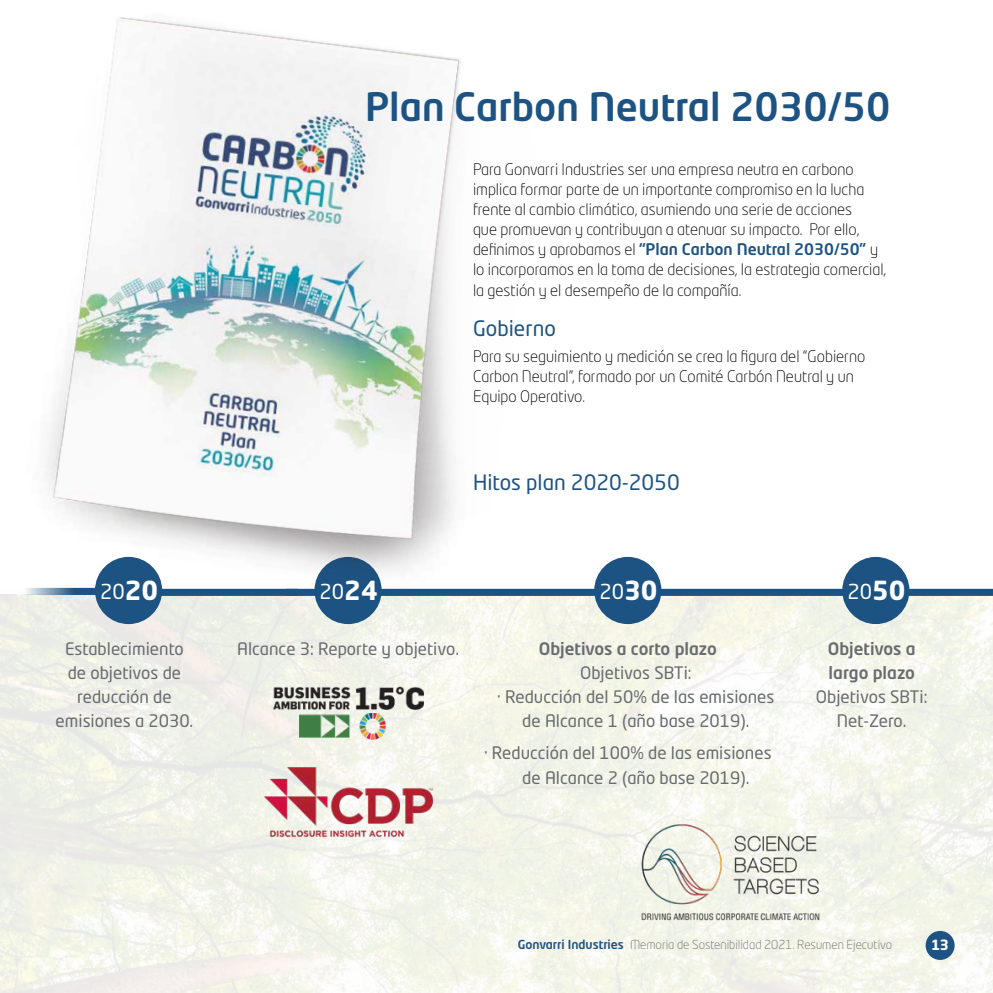
<style>
.page{position:relative;width:993px;height:993px;background:#fff}
.page>*{position:absolute;margin:0;border:0;box-sizing:border-box;transform-origin:0 0}
.t1{font:500 38.68px "Neo Tech Std";color:#1d5383}
.t2{font:21px "Neo Tech Std";color:#1d5383}
.t3{font:20.47px "Neo Tech Std";color:#fff}
.t4{font:16.97px/24.2px "Neo Tech Std";color:#676c6e;text-align:center}
.t5{font:500 16.97px/24.2px "Neo Tech Std";color:#676c6e}
.t6{font:300 15.75px/20.1px "Neo Tech Std";color:#000}
.t7{font:700 14px "Neo Tech Std";color:#fff}
.t8{font:300 12.25px "Neo Tech Std";color:#6f6e68}
.s1{font-weight:500;color:#1d5383}
.s2{font-weight:700;font-size:25.9px}
</style>
<div class="page">
<img style="left:0;top:595px;width:992px;height:397px">
<div style="left:286px;top:588px;width:706px;height:7px;background:#1d5383"></div>
<div style="left:842px;top:556px;width:67px;height:68px;background:#1d5383;border-radius:50%"></div>
<div style="left:594px;top:556px;width:67px;height:68px;background:#1d5383;border-radius:50%"></div>
<div style="left:925px;top:930px;width:29px;height:29px;background:#1d5383;border-radius:50%"></div>
<img style="left:0;top:17px;width:547px;height:619px">
<img style="left:273px;top:675px;width:150px;height:46px">
<img style="left:299px;top:713px;width:87px;height:29px">
<img style="left:259px;top:762px;width:178px;height:77px">
<img style="left:639px;top:821px;width:182px;height:104px">
<h1 class="t1" style="left:365px;top:82px;width:527px">Plan Carbon Neutral 2030/50</h1>
<p class="t6" style="left:473px;top:159px;width:414px">Para Gonvarri Industries ser una empresa neutra en carbono implica formar parte de un importante compromiso en la lucha frente al cambio climático, asumiendo una serie de acciones<br>que promuevan y contribuyan a atenuar su impacto. Por ello, definimos y aprobamos el <span class="s1">“Plan Carbon Neutral 2030/50”</span> y lo incorporamos en la toma de decisiones, la estrategia comercial, la gestión y el desempeño de la compañía.</p>
<h2 class="t2" style="left:473px;top:315px;width:84px">Gobierno</h2>
<p class="t6" style="left:473px;top:346px;width:394px">Para su seguimiento y medición se crea la figura del “Gobierno<br>Carbon Neutral”, formado por un Comité Carbón Neutral y un<br>Equipo Operativo.</p>
<h2 class="t2" style="left:473px;top:469px;width:208px">Hitos plan 2020-2050</h2>
<p class="t3" style="left:100px;top:578px;width:60px">20<span class="s2">20</span></p>
<p class="t3" style="left:319px;top:578px;width:60px">20<span class="s2">24</span></p>
<p class="t3" style="left:599px;top:578px;width:60px">20<span class="s2">30</span></p>
<p class="t3" style="left:847px;top:578px;width:60px">20<span class="s2">50</span></p>
<p class="t4" style="left:56px;top:636px;width:139px">Establecimiento de objetivos de reducción de emisiones a 2030.</p>
<p class="t4" style="left:237px;top:636px;width:223px">Alcance 3: Reporte y objetivo.</p>
<p class="t5" style="left:538px;top:636px;width:179px">Objetivos a corto plazo</p>
<p class="t4" style="left:497px;top:660px;width:279px">Objetivos SBTi:<br>· Reducción del 50% de las emisiones de Alcance 1 (año base 2019).</p>
<p class="t4" style="left:522px;top:740px;width:251px;text-align:left;text-indent:-38px">· Reducción del 100% de las emisiones de Alcance 2 (año base 2019).</p>
<p class="t5" style="left:827px;top:636px;width:89px">Objetivos a largo plazo</p>
<p class="t4" style="left:815px;top:684px;width:113px">Objetivos SBTi:<br>Net-Zero.</p>
<p class="t8" style="left:517px;top:936px;width:376px"><span class="s1">Gonvarri Industries</span> Memoria de Sostenibilidad 2021. Resumen Ejecutivo</p>
<p class="t7" style="left:930px;top:935px;width:19px">13</p>
</div>
